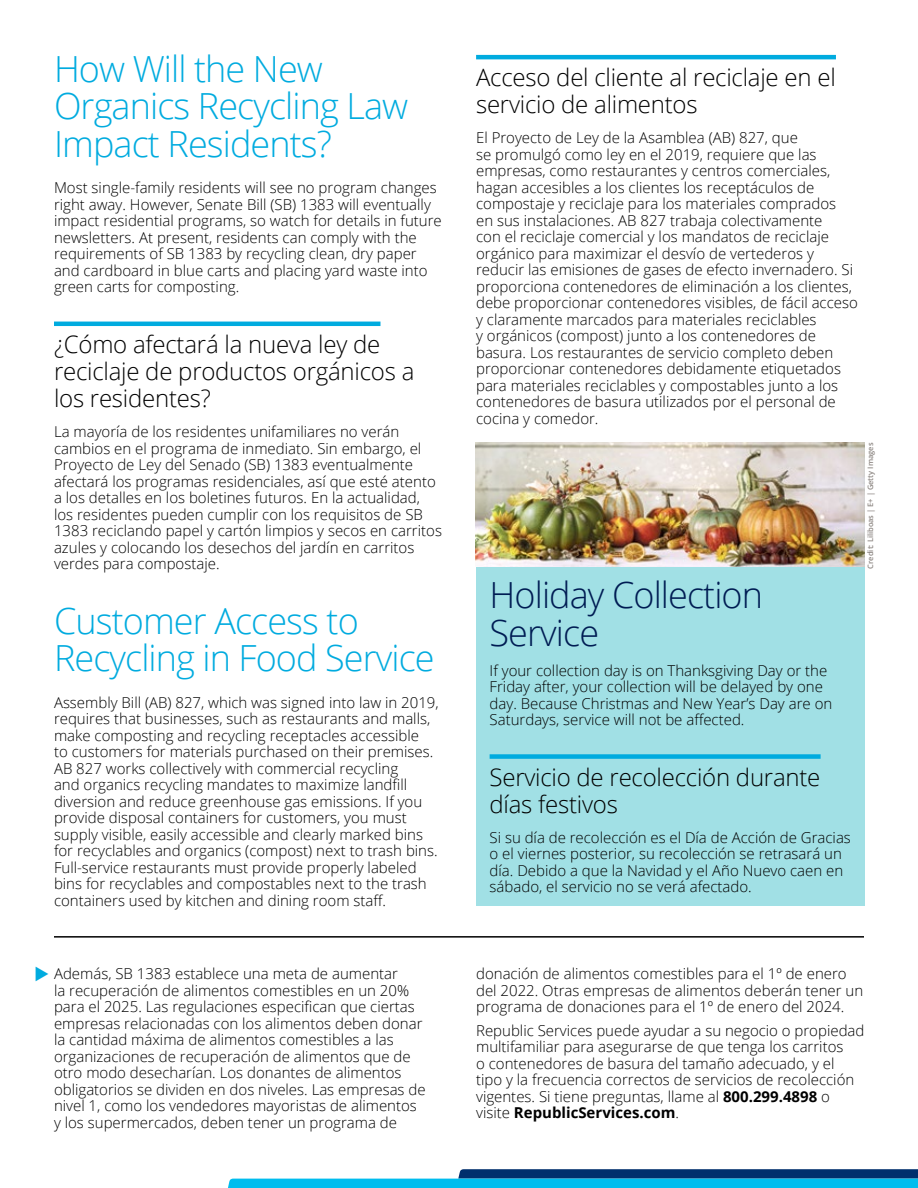
<style>
.page{position:relative;width:918px;height:1188px;background:#fff}
.page>*{position:absolute;margin:0;border:0;box-sizing:border-box;transform-origin:0 0}
.t1{font:300 36px/37.5px "Open Sans";letter-spacing:-.025em;color:#00abdf}
.t2{font:300 36px/37.5px "Open Sans";letter-spacing:-.025em;color:#001c53}
.t3{font:300 24px/27px "Open Sans";letter-spacing:-.01em;color:#000}
.t4{font:300 15px/16.5px "Open Sans";color:#000}
.t5{font:600 7.5px "Open Sans";color:#8c8682}
.s1{font-weight:700}
</style>
<div class="page">
<hr style="left:54px;top:322px;width:326px;height:4px;background:#00abdf">
<div style="left:476px;top:443px;width:388px;height:463px;background:#a1e0e5"></div>
<div style="left:490px;top:754px;width:331px;height:5px;background:#00abdf"></div>
<hr style="left:476px;top:55px;width:360px;height:4px;background:#00abdf">
<img style="left:476px;top:443px;width:388px;height:123px">
<svg style="left:228px;top:1169px;width:690px;height:19px"></svg>
<hr style="left:54px;top:936px;width:810px;height:2px;background:#000">
<h1 class="t1" style="left:54px;top:49px;width:356px">How Will the New<br>Organics Recycling Law<br>Impact Residents?</h1>
<p class="t4" style="left:54px;top:179px;width:389px">Most single-family residents will see no program changes right away. However, Senate Bill (SB) 1383 will eventually impact residential programs, so watch for details in future newsletters. At present, residents can comply with the requirements of SB 1383 by recycling clean, dry paper and cardboard in blue carts and placing yard waste into green carts for composting.</p>
<h2 class="t3" style="left:54px;top:330px;width:362px">¿Cómo afectará la nueva ley de reciclaje de productos orgánicos a los residentes?</h2>
<p class="t4" style="left:54px;top:423px;width:390px">La mayoría de los residentes unifamiliares no verán cambios en el programa de inmediato. Sin embargo, el Proyecto de Ley del Senado (SB) 1383 eventualmente afectará los programas residenciales, así que esté atento a los detalles en los boletines futuros. En la actualidad, los residentes pueden cumplir con los requisitos de SB 1383 reciclando papel y cartón limpios y secos en carritos azules y colocando los desechos del jardín en carritos verdes para compostaje.</p>
<h1 class="t1" style="left:54px;top:601px;width:382px">Customer Access to<br>Recycling in Food Service</h1>
<p class="t4" style="left:54px;top:694px;width:386px">Assembly Bill (AB) 827, which was signed into law in 2019, requires that businesses, such as restaurants and malls, make composting and recycling receptacles accessible<br>to customers for materials purchased on their premises.<br>AB 827 works collectively with commercial recycling<br>and organics recycling mandates to maximize landfill diversion and reduce greenhouse gas emissions. If you provide disposal containers for customers, you must supply visible, easily accessible and clearly marked bins for recyclables and organics (compost) next to trash bins.<br>Full-service restaurants must provide properly labeled bins for recyclables and compostables next to the trash containers used by kitchen and dining room staff.</p>
<h2 class="t3" style="left:476px;top:64px;width:361px">Acceso del cliente al reciclaje en el servicio de alimentos</h2>
<p class="t4" style="left:476px;top:129px;width:383px">El Proyecto de Ley de la Asamblea (AB) 827, que<br>se promulgó como ley en el 2019, requiere que las empresas, como restaurantes y centros comerciales, hagan accesibles a los clientes los receptáculos de compostaje y reciclaje para los materiales comprados<br>en sus instalaciones. AB 827 trabaja colectivamente<br>con el reciclaje comercial y los mandatos de reciclaje orgánico para maximizar el desvío de vertederos y reducir las emisiones de gases de efecto invernadero. Si proporciona contenedores de eliminación a los clientes, debe proporcionar contenedores visibles, de fácil acceso y claramente marcados para materiales reciclables<br>y orgánicos (compost) junto a los contenedores de basura. Los restaurantes de servicio completo deben proporcionar contenedores debidamente etiquetados para materiales reciclables y compostables junto a los contenedores de basura utilizados por el personal de cocina y comedor.</p>
<h1 class="t2" style="left:490px;top:575px;width:275px">Holiday Collection<br>Service</h1>
<p class="t4" style="left:490px;top:661px;width:344px">If your collection day is on Thanksgiving Day or the Friday after, your collection will be delayed by one day. Because Christmas and New Year’s Day are on Saturdays, service will not be affected.</p>
<h2 class="t3" style="left:490px;top:763px;width:332px">Servicio de recolección durante días festivos</h2>
<p class="t4" style="left:490px;top:829px;width:363px">Si su día de recolección es el Día de Acción de Gracias o el viernes posterior, su recolección se retrasará un día. Debido a que la Navidad y el Año Nuevo caen en sábado, el servicio no se verá afectado.</p>
<p class="t5" style="left:865px;top:569px;width:127px;rotate:-90deg">Credit: Liliboas | E+ | Getty Images</p>
<p class="t4" style="left:54px;top:965px;width:373px">Además, SB 1383 establece una meta de aumentar<br>la recuperación de alimentos comestibles en un 20% para el 2025. Las regulaciones especifican que ciertas empresas relacionadas con los alimentos deben donar la cantidad máxima de alimentos comestibles a las organizaciones de recuperación de alimentos que de otro modo desecharían. Los donantes de alimentos obligatorios se dividen en dos niveles. Las empresas de nivel 1, como los vendedores mayoristas de alimentos y los supermercados, deben tener un programa de</p>
<p class="t4" style="left:476px;top:965px;width:389px">donación de alimentos comestibles para el 1º de enero del 2022. Otras empresas de alimentos deberán tener un programa de donaciones para el 1º de enero del 2024.</p>
<p class="t4" style="left:476px;top:1022px;width:390px">Republic Services puede ayudar a su negocio o propiedad multifamiliar para asegurarse de que tenga los carritos<br>o contenedores de basura del tamaño adecuado, y el<br>tipo y la frecuencia correctos de servicios de recolección vigentes. Si tiene preguntas, llame al <span class="s1">800.299.4898</span> o visite <span class="s1">RepublicServices.com</span>.</p>
</div>
